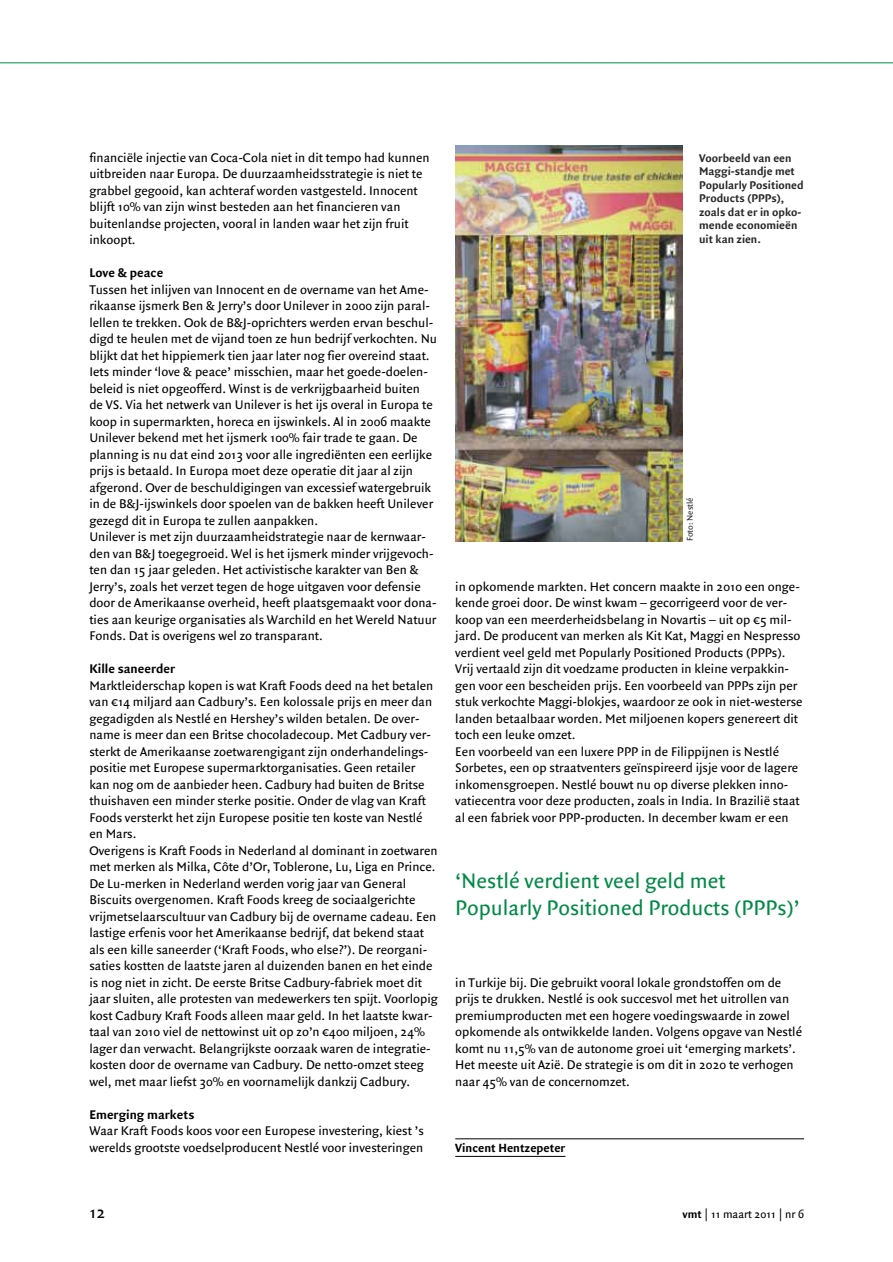
<style>
.page{position:relative;width:893px;height:1262px;background:#fff}
.page>*{position:absolute;margin:0;border:0;box-sizing:border-box;transform-origin:0 0}
.t1{font:22.5px/27px "Quadraat Sans";color:#008a46}
.t2{font:18px "Quadraat Sans";color:#000}
.t3{font:13.5px/16.5px "Quadraat Sans";color:#000}
.t4{font:700 13.5px "Quadraat Sans";color:#000}
.t5{font:700 12.75px "Quadraat Sans";color:#000}
.t6{font:700 12px/13.5px "Quadraat Sans";color:#292829}
.t7{font:12px "Quadraat Sans";color:#000}
.t8{font:9px "Quadraat Sans";color:#292829}
.s1{font-weight:700}
</style>
<div class="page">
<hr style="left:0;top:62px;width:892px;height:1px;background:#008a46">
<hr style="left:455px;top:1138px;width:349px;height:1px;background:#000">
<hr style="left:455px;top:1156px;width:110px;height:1px;background:#000">
<img style="left:455px;top:145px;width:227px;height:396px">
<p class="t3" style="left:89px;top:150px;width:342px">financiële injectie van Coca-Cola niet in dit tempo had kunnen uitbreiden naar Europa. De duurzaamheidsstrategie is niet te grabbel gegooid, kan achteraf worden vastgesteld. Innocent blijft 10% van zijn winst besteden aan het financieren van buitenlandse projecten, vooral in landen waar het zijn fruit inkoopt.</p>
<p class="t4" style="left:89px;top:265px;width:75px">Love &amp; peace</p>
<p class="t3" style="left:89px;top:282px;width:349px">Tussen het inlijven van Innocent en de overname van het Ame&shy;rikaanse ijsmerk Ben &amp; Jerry’s door Unilever in 2000 zijn paral&shy;lellen te trekken. Ook de B&amp;J-oprichters werden ervan beschul&shy;digd te heulen met de vijand toen ze hun bedrijf verkochten. Nu blijkt dat het hippiemerk tien jaar later nog fier overeind staat.<br>Iets minder ‘love &amp; peace’ misschien, maar het goede-doelen&shy;beleid is niet opgeofferd. Winst is de verkrijgbaarheid buiten<br>de VS. Via het netwerk van Unilever is het ijs overal in Europa te koop in supermarkten, horeca en ijswinkels. Al in 2006 maakte Unilever bekend met het ijsmerk 100% fair trade te gaan. De planning is nu dat eind 2013 voor alle ingrediënten een eerlijke prijs is betaald. In Europa moet deze operatie dit jaar al zijn afgerond. Over de beschuldigingen van excessief watergebruik in de B&amp;J-ijswinkels door spoelen van de bakken heeft Unilever gezegd dit in Europa te zullen aanpakken.<br>Unilever is met zijn duurzaamheidstrategie naar de kernwaar&shy;den van B&amp;J toegegroeid. Wel is het ijsmerk minder vrijgevoch&shy;ten dan 15 jaar geleden. Het activistische karakter van Ben &amp; Jerry’s, zoals het verzet tegen de hoge uitgaven voor defensie door de Amerikaanse overheid, heeft plaatsgemaakt voor dona&shy;ties aan keurige organisaties als Warchild en het Wereld Natuur Fonds. Dat is overigens wel zo transparant.</p>
<p class="t4" style="left:89px;top:661px;width:87px">Kille saneerder</p>
<p class="t3" style="left:89px;top:677px;width:350px">Marktleiderschap kopen is wat Kraft Foods deed na het betalen van €14 miljard aan Cadbury’s. Een kolossale prijs en meer dan gegadigden als Nestlé en Hershey’s wilden betalen. De over&shy;name is meer dan een Britse chocoladecoup. Met Cadbury ver&shy;sterkt de Amerikaanse zoetwarengigant zijn onderhandelings&shy;positie met Europese supermarktorganisaties. Geen retailer kan nog om de aanbieder heen. Cadbury had buiten de Britse thuishaven een minder sterke positie. Onder de vlag van Kraft Foods versterkt het zijn Europese positie ten koste van Nestlé en Mars.<br>Overigens is Kraft Foods in Nederland al dominant in zoetwaren met merken als Milka, Côte d’Or, Toblerone, Lu, Liga en Prince.<br>De Lu-merken in Nederland werden vorig jaar van General Biscuits overgenomen. Kraft Foods kreeg de sociaalgerichte vrijmetselaarscultuur van Cadbury bij de overname cadeau. Een lastige erfenis voor het Amerikaanse bedrijf, dat bekend staat als een kille saneerder (‘Kraft Foods, who else?’). De reorgani&shy;saties kostten de laatste jaren al duizenden banen en het einde is nog niet in zicht. De eerste Britse Cadbury-fabriek moet dit jaar sluiten, alle protesten van medewerkers ten spijt. Voorlopig kost Cadbury Kraft Foods alleen maar geld. In het laatste kwar&shy;taal van 2010 viel de nettowinst uit op zo’n €400 miljoen, 24% lager dan verwacht. Belangrijkste oorzaak waren de integratie&shy;kosten door de overname van Cadbury. De netto-omzet steeg wel, met maar liefst 30% en voornamelijk dankzij Cadbury.</p>
<p class="t4" style="left:89px;top:1107px;width:107px">Emerging markets</p>
<p class="t3" style="left:89px;top:1123px;width:336px">Waar Kraft Foods koos voor een Europese investering, kiest ’s werelds grootste voedselproducent Nestlé voor investeringen</p>
<p class="t6" style="left:699px;top:152px;width:106px">Voorbeeld van een<br>Maggi-standje met<br>Popularly Positioned<br>Products (PPPs), zoals dat er in opko&shy;mende economieën uit kan zien.</p>
<p class="t8" style="left:684px;top:541px;width:45px;rotate:-90deg">Foto: Nestlé</p>
<p class="t3" style="left:455px;top:579px;width:349px">in opkomende markten. Het concern maakte in 2010 een onge&shy;kende groei door. De winst kwam – gecorrigeerd voor de ver&shy;koop van een meerderheidsbelang in Novartis – uit op €5 mil&shy;jard. De producent van merken als Kit Kat, Maggi en Nespresso verdient veel geld met Popularly Positioned Products (PPPs).<br>Vrij vertaald zijn dit voedzame producten in kleine verpakkin&shy;gen voor een bescheiden prijs. Een voorbeeld van PPPs zijn per stuk verkochte Maggi-blokjes, waardoor ze ook in niet-westerse landen betaalbaar worden. Met miljoenen kopers genereert dit toch een leuke omzet.<br>Een voorbeeld van een luxere PPP in de Filippijnen is Nestlé Sorbetes, een op straatventers geïnspireerd ijsje voor de lagere inkomensgroepen. Nestlé bouwt nu op diverse plekken inno&shy;vatiecentra voor deze producten, zoals in India. In Brazilië staat al een fabriek voor PPP-producten. In december kwam er een</p>
<h1 class="t1" style="left:455px;top:867px;width:346px">‘Nestlé verdient veel geld met<br>Popularly Positioned Products (PPPs)’</h1>
<p class="t3" style="left:455px;top:975px;width:348px">in Turkije bij. Die gebruikt vooral lokale grondstoffen om de prijs te drukken. Nestlé is ook succesvol met het uitrollen van premiumproducten met een hogere voedingswaarde in zowel opkomende als ontwikkelde landen. Volgens opgave van Nestlé komt nu 11,5% van de autonome groei uit ‘emerging markets’.<br>Het meeste uit Azië. De strategie is om dit in 2020 te verhogen naar 45% van de concernomzet.</p>
<p class="t5" style="left:455px;top:1141px;width:112px">Vincent Hentzepeter</p>
<h2 class="t2" style="left:89px;top:1202px;width:18px">12</h2>
<p class="t7" style="left:682px;top:1207px;width:123px"><span class="s1">vmt</span> | 11 maart 2011 | nr 6</p>
</div>
